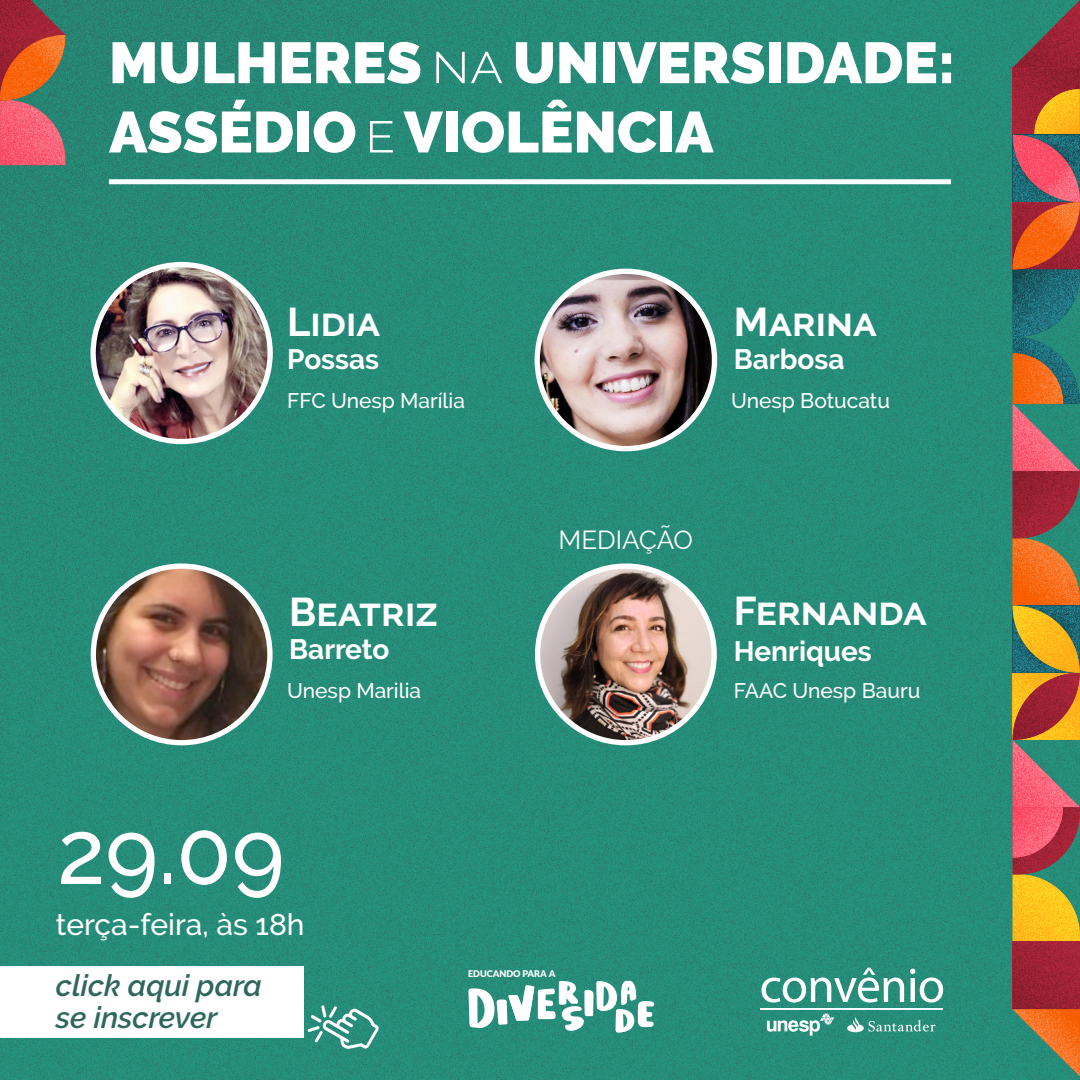
<style>
.page{position:relative;width:1080px;height:1080px;background:#268c79}
.page>*{position:absolute;margin:0;border:0;box-sizing:border-box;transform-origin:0 0}
.t1{font:500 90px "Raleway";color:#fff}
.t2{font:900 57.7px/69.3px "Raleway";color:#fff}
.t3{font:700 40px "Raleway";color:#fff}
.t4{font:italic 600 30px/32px "Raleway";color:#2f675c}
.t5{font:500 30px "Raleway";color:#fff}
.t6{font:700 28px "Raleway";color:#fff}
.t7{font:26px "Raleway";color:#fff}
.t8{font:500 21px "Raleway";color:#fff}
.t9{font:900 9.2px "Lato";color:#fff}
.s1{font-weight:300}
</style>
<div class="page">
<svg style="left:468px;top:981px;width:186px;height:52px"></svg>
<svg style="left:762px;top:968px;width:142px;height:35px"></svg>
<svg style="left:910px;top:969px;width:33px;height:34px"></svg>
<hr style="left:760px;top:1008px;width:183px;height:1px;background:#fff">
<svg style="left:847px;top:1017px;width:88px;height:15px"></svg>
<svg style="left:767px;top:1014px;width:67px;height:22px"></svg>
<svg style="left:308px;top:1005px;width:71px;height:44px"></svg>
<div style="left:0;top:966px;width:303px;height:71px;background:#fff"></div>
<svg style="left:0;top:0;width:66px;height:165px"></svg>
<img style="left:0;top:35px;width:65px;height:66px">
<svg style="left:1013px;top:68px;width:67px;height:21px"></svg>
<svg style="left:1012px;top:1009px;width:68px;height:67px"></svg>
<svg style="left:1013px;top:0;width:67px;height:68px"></svg>
<svg style="left:1013px;top:89px;width:67px;height:852px"></svg>
<img style="left:1013px;top:807px;width:50px;height:51px">
<svg style="left:1012px;top:941px;width:68px;height:68px;background:#9c2133"></svg>
<img style="left:93px;top:265px;width:177px;height:177px;border-radius:88px">
<div style="left:91px;top:262px;width:182px;height:182px;border:5px solid #fff;border-radius:50%"></div>
<svg style="left:91px;top:563px;width:182px;height:182px"></svg>
<img style="left:538px;top:566px;width:176px;height:177px;border-radius:88px">
<div style="left:535px;top:563px;width:182px;height:182px;border:5px solid #fff;border-radius:50%"></div>
<div style="left:109px;top:179px;width:842px;height:5px;background:#fff"></div>
<img style="left:537px;top:271px;width:178px;height:178px;border-radius:89px">
<div style="left:535px;top:269px;width:182px;height:182px;border:5px solid #fff;border-radius:50%"></div>
<h2 class="t2" style="left:109px;top:28px;width:848px">MULHERES <span class="s1">na</span> UNIVERSIDADE:<br>ASSÉDIO<span class="s1">e</span>VIOLÊNCIA</h2>
<h3 class="t3" style="left:287px;top:299px;width:94px">Lidia</h3>
<h3 class="t6" style="left:287px;top:343px;width:93px">Possas</h3>
<p class="t8" style="left:287px;top:388px;width:179px">FFC Unesp Marília</p>
<h3 class="t3" style="left:289px;top:589px;width:150px">Beatriz</h3>
<h3 class="t6" style="left:289px;top:634px;width:102px">Barreto</h3>
<p class="t8" style="left:287px;top:678px;width:136px">Unesp Marilia</p>
<h3 class="t3" style="left:734px;top:299px;width:144px">Marina</h3>
<h3 class="t6" style="left:734px;top:343px;width:112px">Barbosa</h3>
<p class="t8" style="left:731px;top:388px;width:160px">Unesp Botucatu</p>
<p class="t7" style="left:559px;top:524px;width:136px">MEDIAÇÃO</p>
<h3 class="t3" style="left:734px;top:588px;width:194px">Fernanda</h3>
<h3 class="t6" style="left:734px;top:635px;width:140px">Henriques</h3>
<p class="t8" style="left:734px;top:678px;width:188px">FAAC Unesp Bauru</p>
<h1 class="t1" style="left:57px;top:800px;width:229px">29.09</h1>
<h3 class="t5" style="left:56px;top:907px;width:250px">terça-feira, às 18h</h3>
<h3 class="t4" style="left:56px;top:969px;width:207px">click aqui para se inscrever</h3>
<p class="t9" style="left:468px;top:969px;width:89px">EDUCANDO PARA A</p>
</div>
